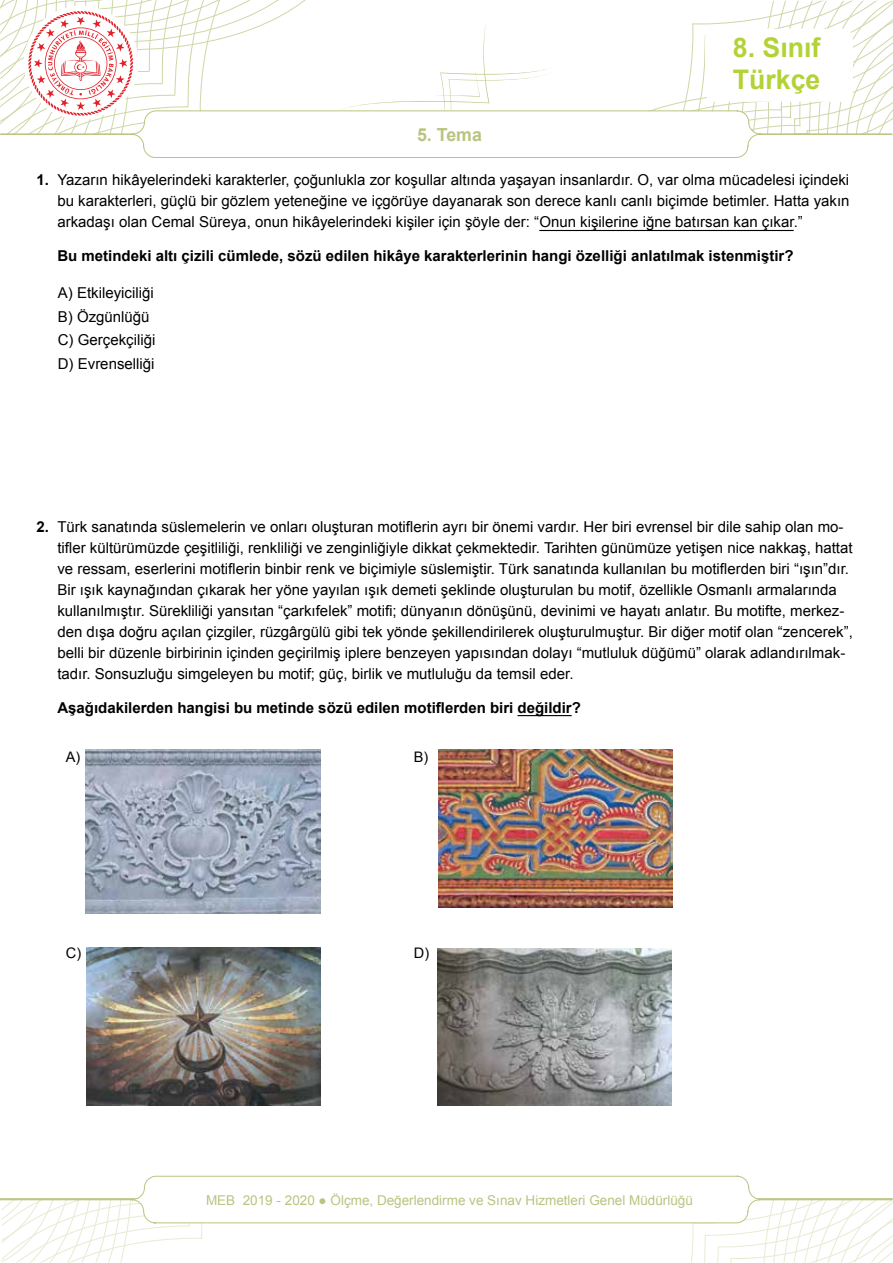
<style>
.page{position:relative;width:893px;height:1263px;background:#fff}
.page>*{position:absolute;margin:0;border:0;box-sizing:border-box;transform-origin:0 0}
.t1{font:700 27px/32.4px "Arial";color:#b3d235}
.t2{font:700 18px "Arial";color:#b7c580}
.t3{font:15px/21px "Arial";color:#000}
.t4{font:700 15px "Arial";color:#000}
.t5{font:14.55px "Arial";color:#000}
.t6{font:13.5px "Arial";color:#b7c580}
.s1{font-weight:700}
</style>
<div class="page">
<svg style="left:0;top:1175px;width:893px;height:87px"></svg>
<svg style="left:0;top:0;width:893px;height:158px"></svg>
<div style="left:705px;top:29px;width:148px;height:73px;background:#fff;border-radius:10px"></div>
<hr style="left:539px;top:230px;width:255px;height:1px;background:#000">
<hr style="left:517px;top:715px;width:55px;height:1px;background:#000">
<img style="left:438px;top:750px;width:234px;height:157px">
<img style="left:438px;top:948px;width:234px;height:158px">
<img style="left:86px;top:948px;width:235px;height:157px">
<img style="left:86px;top:749px;width:235px;height:164px">
<h1 class="t1" style="left:733px;top:32px;width:89px">8. Sınıf<br>Türkçe</h1>
<p class="t2" style="left:417px;top:123px;width:66px">5. Tema</p>
<p class="t3" style="left:57px;top:170px;width:794px;text-align:justify;text-indent:-21px"><span class="s1">1.</span> Yazarın hikâyelerindeki karakterler, çoğunlukla zor koşullar altında yaşayan insanlardır. O, var olma mücadelesi içindeki bu karakterleri, güçlü bir gözlem yeteneğine ve içgörüye dayanarak son derece kanlı canlı biçimde betimler. Hatta yakın arkadaşı olan Cemal Süreya, onun hikâyelerindeki kişiler için şöyle der: “Onun kişilerine iğne batırsan kan çıkar.”</p>
<p class="t4" style="left:57px;top:246px;width:738px">Bu metindeki altı çizili cümlede, sözü edilen hikâye karakterlerinin hangi özelliği anlatılmak istenmiştir?</p>
<p class="t3" style="left:58px;top:281px;width:99px;line-height:23.7px">A) Etkileyiciliği<br>B) Özgünlüğü<br>C) Gerçekçiliği<br>D) Evrenselliği</p>
<p class="t3" style="left:57px;top:516px;width:797px;text-indent:-21px"><span class="s1">2.</span> Türk sanatında süslemelerin ve onları oluşturan motiflerin ayrı bir önemi vardır. Her biri evrensel bir dile sahip olan mo&shy;tifler kültürümüzde çeşitliliği, renkliliği ve zenginliğiyle dikkat çekmektedir. Tarihten günümüze yetişen nice nakkaş, hattat ve ressam, eserlerini motiflerin binbir renk ve biçimiyle süslemiştir. Türk sanatında kullanılan bu motiflerden biri “ışın”dır.<br>Bir ışık kaynağından çıkarak her yöne yayılan ışık demeti şeklinde oluşturulan bu motif, özellikle Osmanlı armalarında kullanılmıştır. Sürekliliği yansıtan “çarkıfelek” motifi; dünyanın dönüşünü, devinimi ve hayatı anlatır. Bu motifte, merkez&shy;den dışa doğru açılan çizgiler, rüzgârgülü gibi tek yönde şekillendirilerek oluşturulmuştur. Bir diğer motif olan “zencerek”, belli bir düzenle birbirinin içinden geçirilmiş iplere benzeyen yapısından dolayı “mutluluk düğümü” olarak adlandırılmak&shy;tadır. Sonsuzluğu simgeleyen bu motif; güç, birlik ve mutluluğu da temsil eder.</p>
<p class="t4" style="left:57px;top:697px;width:525px">Aşağıdakilerden hangisi bu metinde sözü edilen motiflerden biri değildir?</p>
<p class="t5" style="left:66px;top:747px;width:16px">A)</p>
<p class="t5" style="left:414px;top:747px;width:16px">B)</p>
<p class="t5" style="left:66px;top:944px;width:17px">C)</p>
<p class="t5" style="left:414px;top:944px;width:17px">D)</p>
<p class="t6" style="left:206px;top:1191px;width:488px">MEB 2019 - 2020 ● Ölçme, Değerlendirme ve Sınav Hizmetleri Genel Müdürlüğü</p>
</div>
